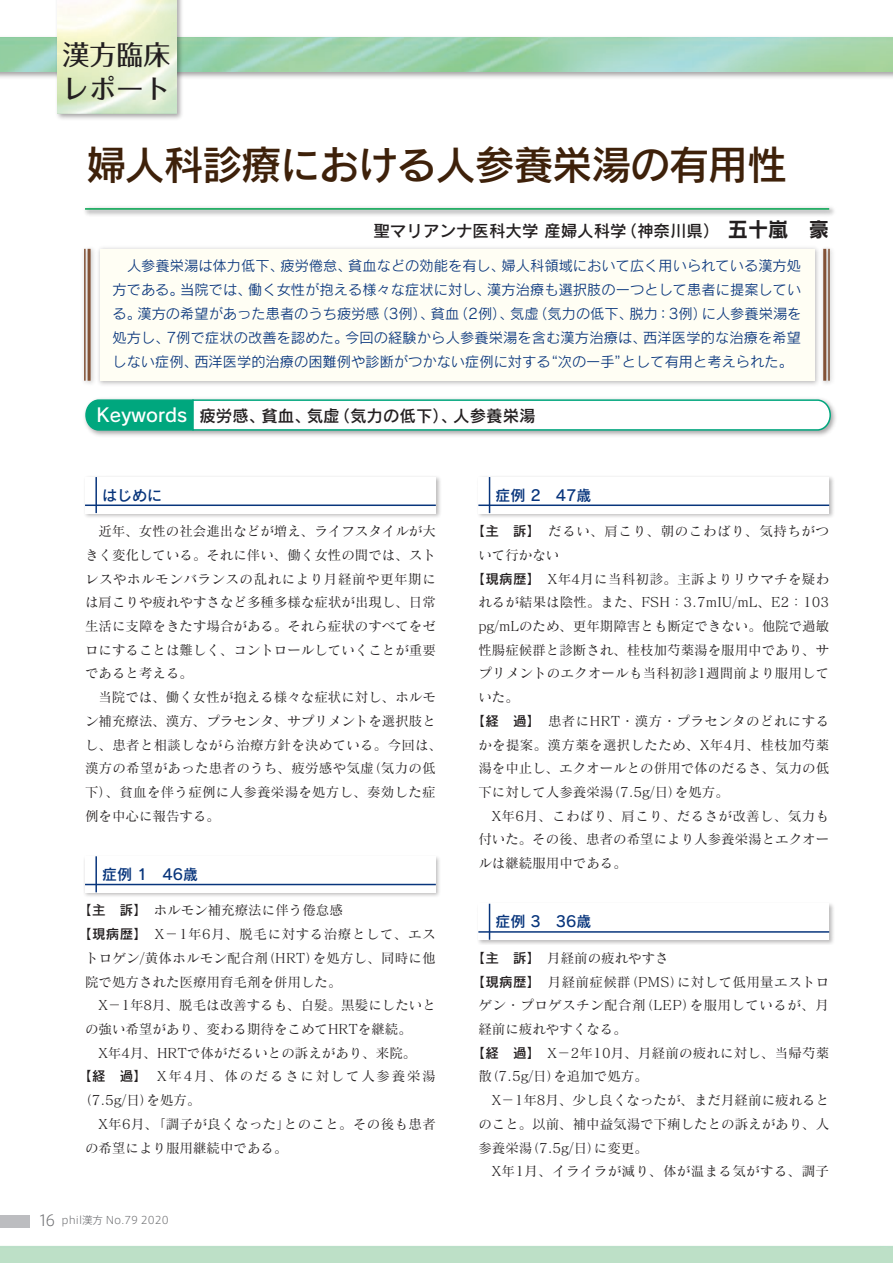
<style>
.page{position:relative;width:893px;height:1263px;background:#fff}
.page>*{position:absolute;margin:0;border:0;box-sizing:border-box;transform-origin:0 0}
.t1{font:40.5px "Rodin Pro DB";letter-spacing:-.04em;color:#3e210a}
.t2{font:500 27px/34.5px "Folk Pro";color:#231f20}
.t3{font:18.75px "Rodin Pro DB";color:#fff}
.t4{font:16.5px "Rodin Pro DB";color:#231f20}
.t5{font:15px "Rodin Pro DB";color:#08357c}
.t6{font:14.25px/24px "Rodin Pro M";color:#08357c;text-align:justify}
.t7{font:13.5px/23.7px "Matisse Pro M";color:#231f20;text-align:justify}
.t8{font:13.5px "Matisse Pro M";letter-spacing:.025em;color:#231f20}
.t9{font:13.5px/23.7px "Matisse Pro M";letter-spacing:.02em;color:#231f20}
.t10{font:13.5px "Matisse Pro M";letter-spacing:.04em;color:#231f20}
.t11{font:13.5px "Matisse Pro M";letter-spacing:.03em;color:#231f20}
.t12{font:13.5px "Matisse Pro M";letter-spacing:.035em;color:#231f20}
.t13{font:13.5px "Matisse Pro M";letter-spacing:.125em;color:#231f20}
.t14{font:300 10.5px "Axis Std";color:#6c6d70}
.s1{font-family:"Rodin Pro B";font-size:20.25px}
.s2{font-family:"Rodin Pro DB"}
.s3{font-size:15px}
</style>
<div class="page">
<img style="left:44px;top:0;width:148px;height:119px">
<img style="left:57px;top:0;width:120px;height:114px">
<img style="left:84px;top:398px;width:752px;height:38px">
<svg style="left:85px;top:399px;width:747px;height:32px"></svg>
<hr style="left:85px;top:208px;width:744px;height:2px;background:#00a54f">
<img style="left:99px;top:247px;width:719px;height:138px">
<img style="left:83px;top:248px;width:16px;height:136px">
<hr style="left:88px;top:249px;width:3px;height:132px;background:#835237">
<img style="left:818px;top:248px;width:15px;height:136px">
<hr style="left:823px;top:249px;width:3px;height:132px;background:#835237">
<div style="left:100px;top:249px;width:714px;height:132px;background:#fffef4"></div>
<div style="left:83px;top:475px;width:358px;height:44px;background:#231f20;opacity:.3"></div>
<div style="left:85px;top:477px;width:351px;height:36px;background:#fff"></div>
<hr style="left:95px;top:477px;width:2px;height:36px;background:#08357c">
<hr style="left:85px;top:504px;width:351px;height:2px;background:#08357c">
<div style="left:83px;top:854px;width:358px;height:44px;background:#231f20;opacity:.3"></div>
<div style="left:85px;top:856px;width:351px;height:36px;background:#fff"></div>
<hr style="left:95px;top:856px;width:2px;height:36px;background:#08357c">
<hr style="left:85px;top:884px;width:351px;height:1px;background:#08357c">
<div style="left:476px;top:475px;width:359px;height:44px;background:#231f20;opacity:.3"></div>
<div style="left:478px;top:477px;width:351px;height:36px;background:#fff"></div>
<hr style="left:489px;top:477px;width:1px;height:36px;background:#08357c">
<hr style="left:478px;top:504px;width:351px;height:2px;background:#08357c">
<div style="left:476px;top:901px;width:359px;height:44px;background:#231f20;opacity:.3"></div>
<div style="left:478px;top:904px;width:351px;height:36px;background:#fff"></div>
<hr style="left:489px;top:904px;width:1px;height:36px;background:#08357c">
<hr style="left:478px;top:931px;width:351px;height:2px;background:#08357c">
<div style="left:0;top:1215px;width:30px;height:13px;background:#bcbdc0"></div>
<h2 class="t2" style="left:63px;top:33px;width:109px">漢方臨床レポート</h2>
<h1 class="t1" style="left:86px;top:138px;width:703px">婦人科診療における人参養栄湯の有用性</h1>
<p class="t4" style="left:373px;top:220px;width:457px">聖マリアンナ医科大学 産婦人科学（神奈川県）　<span class="s1">五十嵐　豪</span></p>
<p class="t6" style="left:112px;top:253px;width:691px;text-indent:15px">人参養栄湯は体力低下、疲労倦怠、貧血などの効能を有し、婦人科領域において広く用いられている漢方処方である。当院では、働く女性が抱える様々な症状に対し、漢方治療も選択肢の一つとして患者に提案している。漢方の希望があった患者のうち疲労感（3例）、貧血（2例）、気虚（気力の低下、脱力：3例）に人参養栄湯を処方し、7例で症状の改善を認めた。今回の経験から人参養栄湯を含む漢方治療は、西洋医学的な治療を希望しない症例、西洋医学的治療の困難例や診断がつかない症例に対する“次の一手”として有用と考えられた。</p>
<p class="t4" style="left:199px;top:405px;width:338px">疲労感、貧血、気虚（気力の低下）、人参養栄湯</p>
<h3 class="t3" style="left:97px;top:402px;width:92px">Keywords</h3>
<p class="t5" style="left:102px;top:485px;width:61px">はじめに</p>
<p class="t7" style="left:85px;top:519px;width:352px;text-indent:13px">近年、女性の社会進出などが増え、ライフスタイルが大きく変化している。それに伴い、働く女性の間では、ストレスやホルモンバランスの乱れにより月経前や更年期には肩こりや疲れやすさなど多種多様な症状が出現し、日常生活に支障をきたす場合がある。それら症状のすべてをゼロにすることは難しく、コントロールしていくことが重要であると考える。</p>
<p class="t9" style="left:85px;top:685px;width:359px;text-indent:13px">当院では、働く女性が抱える様々な症状に対し、ホルモン補充療法、漢方、プラセンタ、サプリメントを選択肢とし、患者と相談しながら治療方針を決めている。今回は、漢方の希望があった患者のうち、疲労感や気虚（気力の低下）、貧血を伴う症例に人参養栄湯を処方し、奏効した症例を中心に報告する。</p>
<p class="t5" style="left:102px;top:864px;width:98px">症例 1　46歳</p>
<p class="t7" style="left:78px;top:898px;width:266px"><span class="s2">【主　訴】</span>　ホルモン補充療法に伴う倦怠感</p>
<p class="t10" style="left:78px;top:926px;width:359px"><span class="s2">【現病歴】</span> X－1年6月、脱毛に対する治療として、エス</p>
<p class="t7" style="left:85px;top:946px;width:352px">トロゲン/黄体ホルモン配合剤（HRT）を処方し、同時に他</p>
<p class="t7" style="left:85px;top:969px;width:258px">院で処方された医療用育毛剤を併用した。</p>
<p class="t7" style="left:98px;top:993px;width:339px">X－1年8月、脱毛は改善するも、白髮。黒髪にしたいと</p>
<p class="t7" style="left:85px;top:1017px;width:328px">の強い希望があり、変わる期待をこめてHRTを継続。</p>
<p class="t7" style="left:98px;top:1040px;width:320px">X年4月、HRTで体がだるいとの訴えがあり、来院。</p>
<p class="t13" style="left:78px;top:1068px;width:359px"><span class="s2">【経　過】</span>　X年4月、体のだるさに対して人参養栄湯</p>
<p class="t7" style="left:78px;top:1088px;width:124px">（7.5g/日）を処方。</p>
<p class="t8" style="left:98px;top:1115px;width:339px">X年6月、「調子が良くなった」とのこと。その後も患者</p>
<p class="t7" style="left:85px;top:1135px;width:204px">の希望により服用継続中である。</p>
<p class="t14" style="left:38px;top:1213px;width:132px"><span class="s3">16</span> phil漢方 No.79 2020</p>
<p class="t5" style="left:495px;top:485px;width:98px">症例 2　47歳</p>
<p class="t10" style="left:472px;top:523px;width:359px"><span class="s2">【主　訴】</span>　だるい、肩こり、朝のこわばり、気持ちがつ</p>
<p class="t7" style="left:478px;top:543px;width:82px">いて行かない</p>
<p class="t8" style="left:472px;top:570px;width:359px"><span class="s2">【現病歴】</span> X年4月に当科初診。主訴よりリウマチを疑わ</p>
<p class="t7" style="left:478px;top:590px;width:352px">れるが結果は陰性。また、FSH：3.7mIU/mL、E2：103</p>
<p class="t7" style="left:478px;top:614px;width:352px">pg/mLのため、更年期障害とも断定できない。他院で過敏</p>
<p class="t7" style="left:478px;top:637px;width:352px">性腸症候群と診断され、桂枝加芍薬湯を服用中であり、サ</p>
<p class="t7" style="left:478px;top:661px;width:352px">プリメントのエクオールも当科初診1週間前より服用して</p>
<p class="t7" style="left:478px;top:685px;width:42px">いた。</p>
<p class="t11" style="left:472px;top:712px;width:359px"><span class="s2">【経　過】</span>　患者にHRT・漢方・プラセンタのどれにする</p>
<p class="t8" style="left:478px;top:736px;width:352px">かを提案。漢方薬を選択したため、X年4月、桂枝加芍薬</p>
<p class="t7" style="left:478px;top:756px;width:352px">湯を中止し、エクオールとの併用で体のだるさ、気力の低</p>
<p class="t7" style="left:478px;top:780px;width:252px">下に対して人参養栄湯（7.5g/日）を処方。</p>
<p class="t8" style="left:492px;top:807px;width:339px">X年6月、こわばり、肩こり、だるさが改善し、気力も</p>
<p class="t7" style="left:478px;top:827px;width:352px">付いた。その後、患者の希望により人参養栄湯とエクオー</p>
<p class="t7" style="left:478px;top:851px;width:150px">ルは継続服用中である。</p>
<p class="t5" style="left:495px;top:912px;width:98px">症例 3　36歳</p>
<p class="t7" style="left:472px;top:945px;width:199px"><span class="s2">【主　訴】</span>　月経前の疲れやすさ</p>
<p class="t8" style="left:472px;top:973px;width:359px"><span class="s2">【現病歴】</span>月経前症候群（PMS）に対して低用量エストロ</p>
<p class="t12" style="left:478px;top:997px;width:352px">ゲン・プロゲスチン配合剤（LEP）を服用しているが、月</p>
<p class="t7" style="left:478px;top:1017px;width:150px">経前に疲れやすくなる。</p>
<p class="t7" style="left:472px;top:1040px;width:359px"><span class="s2">【経　過】</span>　X－2年10月、月経前の疲れに対し、当帰芍薬</p>
<p class="t7" style="left:478px;top:1064px;width:171px">散（7.5g/日）を追加で処方。</p>
<p class="t7" style="left:492px;top:1088px;width:339px">X－1年8月、少し良くなったが、まだ月経前に疲れると</p>
<p class="t7" style="left:478px;top:1111px;width:352px">のこと。以前、補中益気湯で下痢したとの訴えがあり、人</p>
<p class="t7" style="left:478px;top:1135px;width:171px">参養栄湯（7.5g/日）に変更。</p>
<p class="t8" style="left:492px;top:1163px;width:339px">X年1月、イライラが減り、体が温まる気がする、調子</p>
</div>
